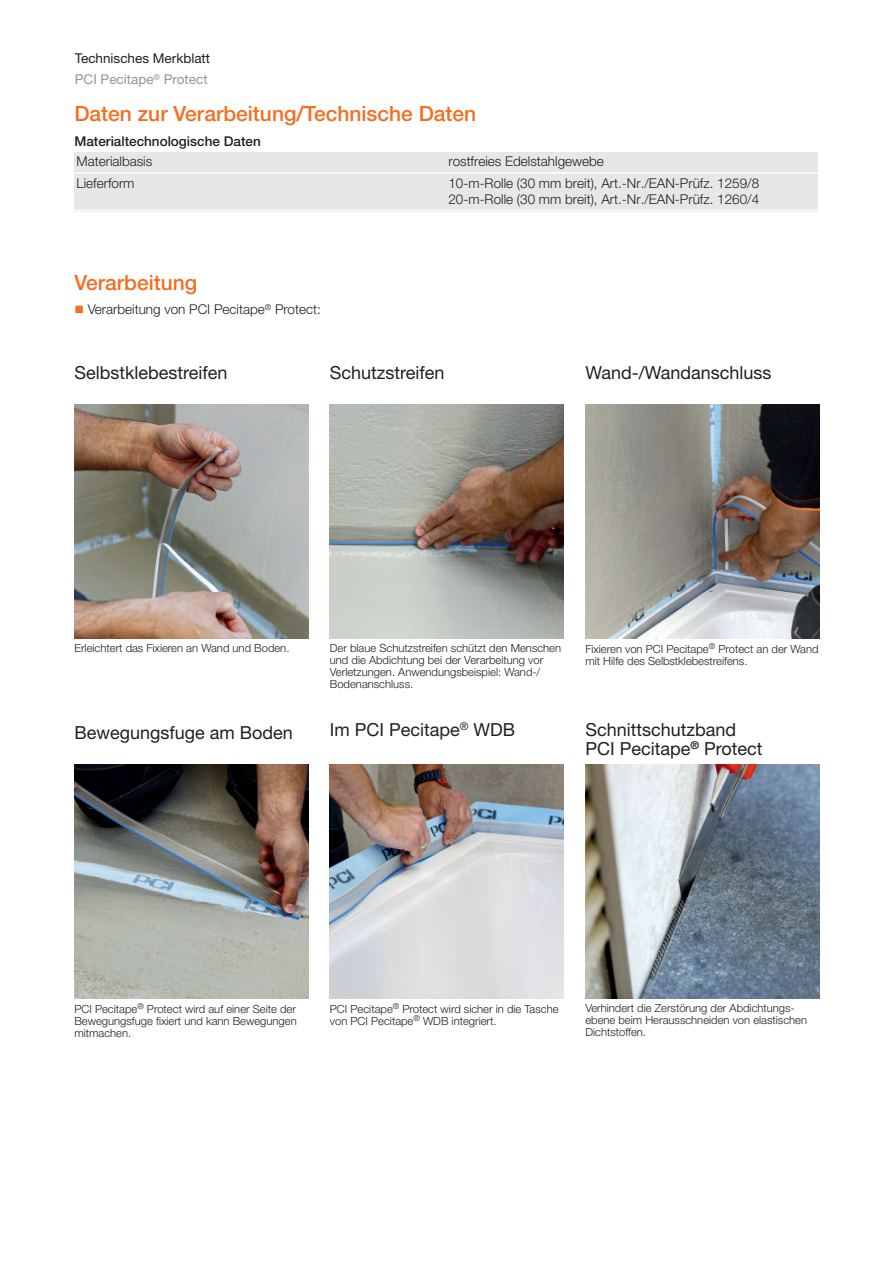
<style>
.page{position:relative;width:893px;height:1263px;background:#fff}
.page>*{position:absolute;margin:0;border:0;box-sizing:border-box;transform-origin:0 0}
.t1{font:500 21px "Helvetica Neue LT Pro";color:#f36e21}
.t2{font:18px/18.6px "Helvetica Neue LT Pro";color:#231f20}
.t3{font:300 13.5px/16.2px "Helvetica Neue LT Pro";color:#231f20}
.t4{font:13.5px/21.3px "Helvetica Neue LT Pro";color:#231f20}
.t5{font:500 13.5px "Helvetica Neue LT Pro";color:#231f20}
.t6{font:300 11.25px/12px "Helvetica Neue LT Pro";color:#231f20}
.s1{color:#939598}
.s2{color:#f36e21}
</style>
<div class="page">
<div style="left:74px;top:152px;width:372px;height:21px;background:#e6e7e9"></div>
<div style="left:446px;top:152px;width:372px;height:21px;background:#e6e7e9"></div>
<div style="left:74px;top:173px;width:372px;height:38px;background:#e6e7e9"></div>
<div style="left:446px;top:173px;width:372px;height:38px;background:#e6e7e9"></div>
<hr style="left:74px;top:172px;width:744px;height:2px;background:#fff">
<hr style="left:74px;top:210px;width:744px;height:1px;background:#fff">
<img style="left:74px;top:404px;width:234px;height:234px">
<img style="left:330px;top:404px;width:234px;height:234px">
<img style="left:585px;top:404px;width:234px;height:234px">
<img style="left:74px;top:764px;width:234px;height:234px">
<img style="left:330px;top:764px;width:234px;height:234px">
<img style="left:585px;top:764px;width:234px;height:234px">
<p class="t4" style="left:75px;top:49px;width:137px">Technisches Merkblatt<br><span class="s1">PCI Pecitape</span><sup>®</sup> <span class="s1">Protect</span></p>
<h1 class="t1" style="left:74px;top:106px;width:403px">Daten zur Verarbeitung/Technische Daten</h1>
<p class="t5" style="left:74px;top:136px;width:188px">Materialtechnologische Daten</p>
<p class="t3" style="left:77px;top:155px;width:77px">Materialbasis</p>
<p class="t3" style="left:448px;top:155px;width:157px">rostfreies Edelstahlgewebe</p>
<p class="t3" style="left:77px;top:176px;width:60px">Lieferform</p>
<p class="t3" style="left:448px;top:176px;width:312px">10-m-Rolle (30 mm breit), Art.-Nr./EAN-Prüfz. 1259/8<br>20-m-Rolle (30 mm breit), Art.-Nr./EAN-Prüfz. 1260/4</p>
<h1 class="t1" style="left:74px;top:275px;width:124px">Verarbeitung</h1>
<p class="t3" style="left:74px;top:303px;width:248px"><span class="s2">■</span> Verarbeitung von PCI Pecitape<sup>®</sup> Protect:</p>
<h2 class="t2" style="left:74px;top:365px;width:155px">Selbstklebestreifen</h2>
<h2 class="t2" style="left:330px;top:365px;width:116px">Schutzstreifen</h2>
<h2 class="t2" style="left:585px;top:365px;width:188px">Wand-/Wandanschluss</h2>
<p class="t6" style="left:74px;top:643px;width:217px">Erleichtert das Fixieren an Wand und Boden.</p>
<h2 class="t2" style="left:74px;top:725px;width:220px">Bewegungsfuge am Boden</h2>
<p class="t6" style="left:330px;top:643px;width:233px">Der blaue Schutzstreifen schützt den Menschen und die Abdichtung bei der Verarbeitung vor Verletzungen. Anwendungsbeispiel: Wand-/ Bodenanschluss.</p>
<h2 class="t2" style="left:330px;top:722px;width:187px">Im PCI Pecitape<sup>®</sup> WDB</h2>
<p class="t6" style="left:585px;top:644px;width:235px">Fixieren von PCI Pecitape<sup>®</sup> Protect an der Wand mit Hilfe des Selbstklebestreifens.</p>
<h2 class="t2" style="left:585px;top:722px;width:178px">Schnittschutzband<br>PCI Pecitape<sup>®</sup> Protect</h2>
<p class="t6" style="left:74px;top:1004px;width:224px;text-align:justify">PCI Pecitape<sup>®</sup> Protect wird auf einer Seite der Bewegungsfuge fixiert und kann Bewegungen mitmachen.</p>
<p class="t6" style="left:330px;top:1004px;width:230px">PCI Pecitape<sup>®</sup> Protect wird sicher in die Tasche von PCI Pecitape<sup>®</sup> WDB integriert.</p>
<p class="t6" style="left:585px;top:1003px;width:223px">Verhindert die Zerstörung der Abdichtungs&shy;ebene beim Herausschneiden von elastischen<br>Dichtstoffen.</p>
</div>
